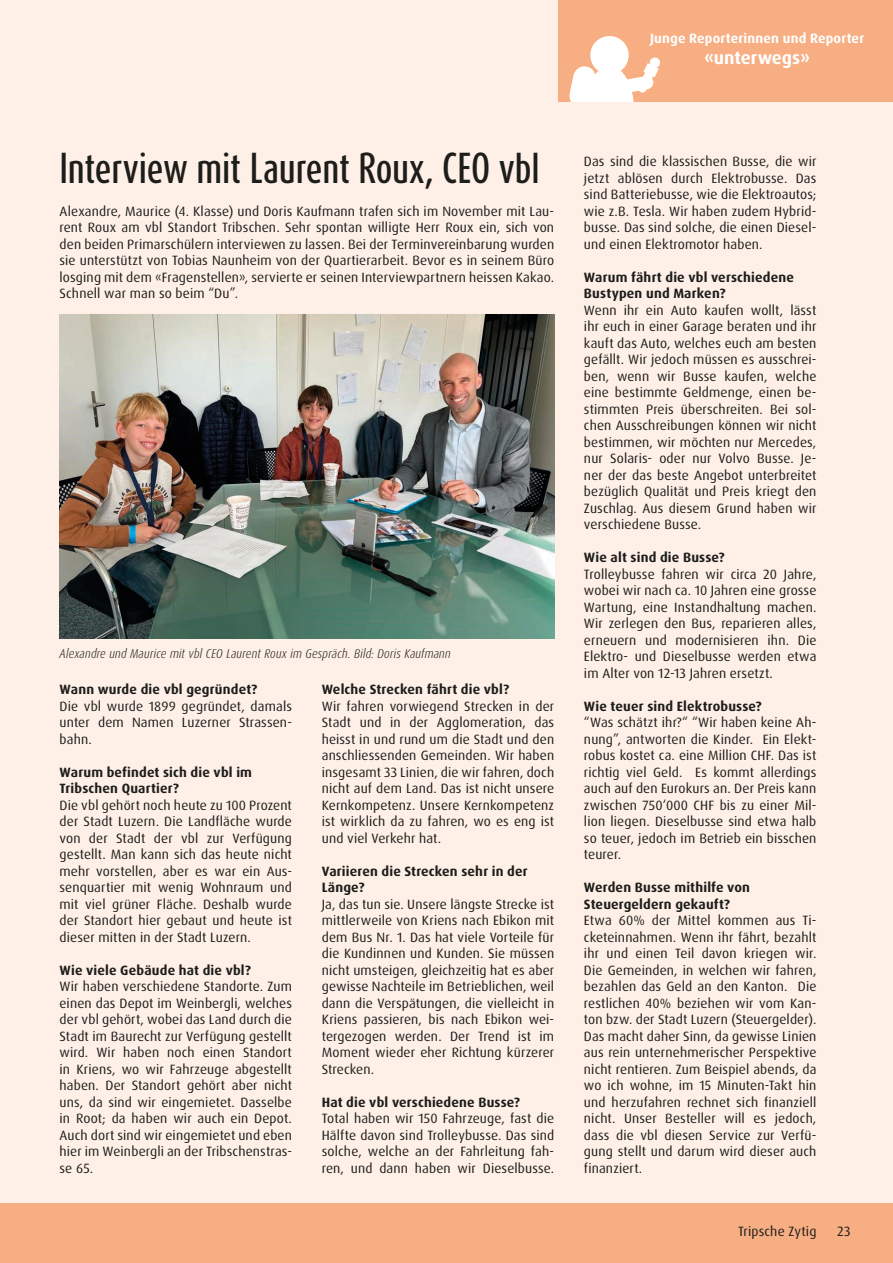
<style>
.page{position:relative;width:893px;height:1263px;background:#fef0e7}
.page>*{position:absolute;margin:0;border:0;box-sizing:border-box;transform-origin:0 0}
.Titel{font:500 36px "Dax Compact Pro";letter-spacing:-.005em;color:#1d1d1b}
.Grundtext{font:700 18px "Dax Pro";color:#fff}
.Grundtext-2{font:13.5px/16.5px "Dax Pro";letter-spacing:.01em;color:#1d1d1b;text-align:justify}
.Zwischentitel{font:700 13.5px/16.5px "Dax Pro";letter-spacing:.015em;color:#1d1d1b}
.Grundtext-3{font:700 13.5px "Dax Pro";letter-spacing:.015em;color:#fff}
.Bildunterschrift{font:italic 300 condensed 12.75px "Dax Pro";letter-spacing:.01em;color:#1d1d1b}
</style>
<div class="page">
<div style="left:0;top:1203px;width:893px;height:60px;background:#f7ae83"></div>
<img style="left:60px;top:315px;width:494px;height:323px">
<div style="left:558px;top:0;width:335px;height:102px;background:#f7ae83"></div>
<div style="left:590px;top:36px;width:39px;height:38px;background:#fff;border-radius:50%"></div>
<svg style="left:569px;top:57px;width:91px;height:45px"></svg>
<p class="Grundtext-3" style="left:650px;top:30px;width:216px">Junge Reporterinnen und Reporter</p>
<p class="Grundtext" style="left:704px;top:46px;width:107px">«unterwegs»</p>
<p class="Titel" style="left:60px;top:144px;width:482px">Interview mit Laurent Roux, CEO vbl</p>
<p class="Grundtext-2" style="left:60px;top:203px;width:496px">Alexandre, Maurice (4. Klasse) und Doris Kaufmann trafen sich im November mit Lau&shy;rent Roux am vbl Standort Tribschen. Sehr spontan willigte Herr Roux ein, sich von den beiden Primarschülern interviewen zu lassen. Bei der Terminvereinbarung wurden sie unterstützt von Tobias Naunheim von der Quartierarbeit. Bevor es in seinem Büro losging mit dem «Fragenstellen», servierte er seinen Interviewpartnern heissen Kakao.<br>Schnell war man so beim “Du”.</p>
<p class="Bildunterschrift" style="left:60px;top:646px;width:393px">Alexandre und Maurice mit vbl CEO Laurent Roux im Gespräch. Bild: Doris Kaufmann</p>
<p class="Zwischentitel" style="left:60px;top:681px;width:199px">Wann wurde die vbl gegründet?</p>
<p class="Grundtext-2" style="left:60px;top:698px;width:234px">Die vbl wurde 1899 gegründet, damals unter dem Namen Luzerner Strassen&shy;bahn.</p>
<p class="Zwischentitel" style="left:60px;top:764px;width:194px">Warum befindet sich die vbl im<br>Tribschen Quartier?</p>
<p class="Grundtext-2" style="left:60px;top:797px;width:234px">Die vbl gehört noch heute zu 100 Prozent der Stadt Luzern. Die Landfläche wurde von der Stadt der vbl zur Verfügung gestellt. Man kann sich das heute nicht mehr vorstellen, aber es war ein Aus&shy;senquartier mit wenig Wohnraum und mit viel grüner Fläche. Deshalb wurde der Standort hier gebaut und heute ist dieser mitten in der Stadt Luzern.</p>
<p class="Zwischentitel" style="left:60px;top:962px;width:193px">Wie viele Gebäude hat die vbl?</p>
<p class="Grundtext-2" style="left:60px;top:978px;width:234px">Wir haben verschiedene Standorte. Zum einen das Depot im Weinbergli, welches der vbl gehört, wobei das Land durch die Stadt im Baurecht zur Verfügung gestellt wird. Wir haben noch einen Standort in Kriens, wo wir Fahrzeuge abgestellt haben. Der Standort gehört aber nicht uns, da sind wir eingemietet. Dasselbe in Root; da haben wir auch ein Depot.<br>Auch dort sind wir eingemietet und eben hier im Weinbergli an der Tribschenstras&shy;se 65.</p>
<p class="Zwischentitel" style="left:322px;top:681px;width:189px">Welche Strecken fährt die vbl?</p>
<p class="Grundtext-2" style="left:322px;top:698px;width:234px">Wir fahren vorwiegend Strecken in der Stadt und in der Agglomeration, das heisst in und rund um die Stadt und den anschliessenden Gemeinden. Wir haben insgesamt 33 Linien, die wir fahren, doch nicht auf dem Land. Das ist nicht unsere Kernkompetenz. Unsere Kernkompetenz ist wirklich da zu fahren, wo es eng ist und viel Verkehr hat.</p>
<p class="Zwischentitel" style="left:322px;top:863px;width:207px">Variieren die Strecken sehr in der<br>Länge?</p>
<p class="Grundtext-2" style="left:322px;top:896px;width:234px">Ja, das tun sie. Unsere längste Strecke ist mittlerweile von Kriens nach Ebikon mit dem Bus Nr. 1. Das hat viele Vorteile für die Kundinnen und Kunden. Sie müssen nicht umsteigen, gleichzeitig hat es aber gewisse Nachteile im Betrieblichen, weil dann die Verspätungen, die vielleicht in Kriens passieren, bis nach Ebikon wei&shy;tergezogen werden. Der Trend ist im Moment wieder eher Richtung kürzerer Strecken.</p>
<p class="Zwischentitel" style="left:322px;top:1094px;width:200px">Hat die vbl verschiedene Busse?</p>
<p class="Grundtext-2" style="left:322px;top:1110px;width:234px">Total haben wir 150 Fahrzeuge, fast die Hälfte davon sind Trolleybusse. Das sind solche, welche an der Fahrleitung fah&shy;ren, und dann haben wir Dieselbusse.</p>
<p class="Grundtext-2" style="left:584px;top:153px;width:234px">Das sind die klassischen Busse, die wir jetzt ablösen durch Elektrobusse. Das sind Batteriebusse, wie die Elektroautos; wie z.B. Tesla. Wir haben zudem Hybrid&shy;busse. Das sind solche, die einen Diesel&shy;und einen Elektromotor haben.</p>
<p class="Zwischentitel" style="left:584px;top:269px;width:211px">Warum fährt die vbl verschiedene<br>Bustypen und Marken?</p>
<p class="Grundtext-2" style="left:584px;top:302px;width:234px">Wenn ihr ein Auto kaufen wollt, lässt ihr euch in einer Garage beraten und ihr kauft das Auto, welches euch am besten gefällt. Wir jedoch müssen es ausschrei&shy;ben, wenn wir Busse kaufen, welche eine bestimmte Geldmenge, einen be&shy;stimmten Preis überschreiten. Bei sol&shy;chen Ausschreibungen können wir nicht bestimmen, wir möchten nur Mercedes, nur Solaris- oder nur Volvo Busse. Je&shy;ner der das beste Angebot unterbreitet bezüglich Qualität und Preis kriegt den Zuschlag. Aus diesem Grund haben wir verschiedene Busse.</p>
<p class="Zwischentitel" style="left:584px;top:549px;width:142px">Wie alt sind die Busse?</p>
<p class="Grundtext-2" style="left:584px;top:566px;width:234px">Trolleybusse fahren wir circa 20 Jahre, wobei wir nach ca. 10 Jahren eine grosse Wartung, eine Instandhaltung machen.<br>Wir zerlegen den Bus, reparieren alles, erneuern und modernisieren ihn. Die Elektro- und Dieselbusse werden etwa im Alter von 12-13 Jahren ersetzt.</p>
<p class="Zwischentitel" style="left:584px;top:698px;width:179px">Wie teuer sind Elektrobusse?</p>
<p class="Grundtext-2" style="left:584px;top:714px;width:234px">“Was schätzt ihr?“ “Wir haben keine Ah&shy;nung”, antworten die Kinder. Ein Elekt&shy;robus kostet ca. eine Million CHF. Das ist richtig viel Geld. Es kommt allerdings auch auf den Eurokurs an. Der Preis kann zwischen 750‘000 CHF bis zu einer Mil&shy;lion liegen. Dieselbusse sind etwa halb so teuer, jedoch im Betrieb ein bisschen teurer.</p>
<p class="Zwischentitel" style="left:584px;top:879px;width:168px">Werden Busse mithilfe von<br>Steuergeldern gekauft?</p>
<p class="Grundtext-2" style="left:584px;top:912px;width:234px">Etwa 60% der Mittel kommen aus Ti&shy;cketeinnahmen. Wenn ihr fährt, bezahlt ihr und einen Teil davon kriegen wir.<br>Die Gemeinden, in welchen wir fahren, bezahlen das Geld an den Kanton. Die restlichen 40% beziehen wir vom Kan&shy;ton bzw. der Stadt Luzern (Steuergelder).<br>Das macht daher Sinn, da gewisse Linien aus rein unternehmerischer Perspektive nicht rentieren. Zum Beispiel abends, da wo ich wohne, im 15 Minuten-Takt hin und herzufahren rechnet sich finanziell nicht. Unser Besteller will es jedoch, dass die vbl diesen Service zur Verfü&shy;gung stellt und darum wird dieser auch finanziert.</p>
<p class="Grundtext-2" style="left:738px;top:1223px;width:80px">Tripsche Zytig</p>
<p class="Grundtext-2" style="left:837px;top:1223px;width:15px">23</p>
</div>
